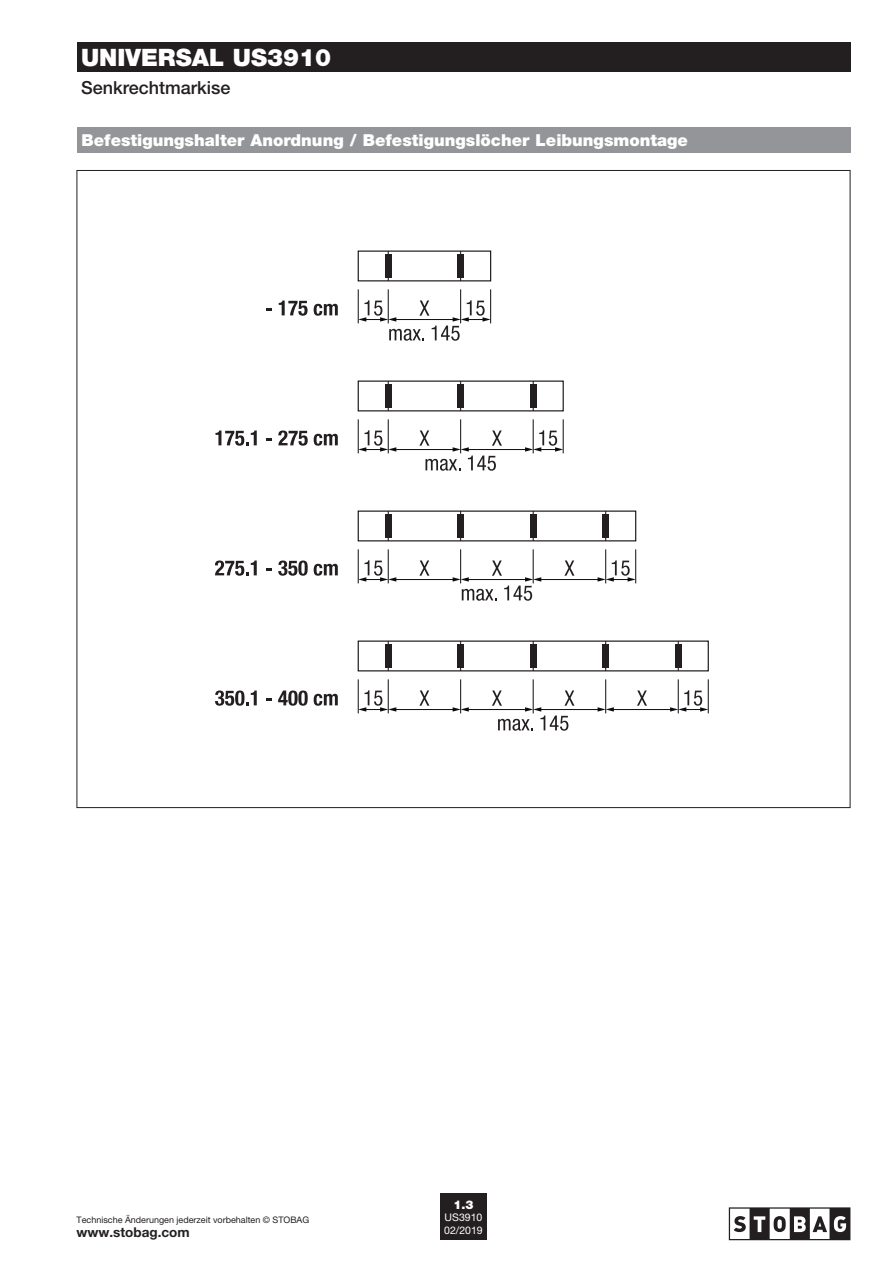
<style>
.page{position:relative;width:893px;height:1263px;background:#fff}
.page>*{position:absolute;margin:0;border:0;box-sizing:border-box;transform-origin:0 0}
.t1{font:900 24px "Helvetica Neue LT Pro";color:#fff}
.t2{font:500 18px "Helvetica Neue LT Pro";color:#231f20}
.t3{font:900 16.5px "Helvetica Neue LT Pro";color:#fff}
.t4{font:700 13.5px "Helvetica Neue LT Pro";color:#231f20}
.t5{font:900 12px "Helvetica Neue LT Pro";color:#fff}
.t6{font:10.5px "Helvetica Neue LT Pro";color:#fff}
.t7{font:9px "Helvetica Neue LT Pro";color:#231f20}
</style>
<div class="page">
<svg style="left:215px;top:690px;width:42px;height:16px"></svg>
<svg style="left:266px;top:698px;width:6px;height:2px"></svg>
<svg style="left:278px;top:690px;width:30px;height:16px"></svg>
<svg style="left:314px;top:694px;width:24px;height:12px"></svg>
<svg style="left:419px;top:690px;width:10px;height:16px"></svg>
<svg style="left:637px;top:690px;width:10px;height:16px"></svg>
<hr style="left:388px;top:641px;width:1px;height:30px;background:#0e0b10">
<div style="left:385px;top:644px;width:6px;height:24px;background:#231f20"></div>
<hr style="left:460px;top:641px;width:1px;height:30px;background:#0e0b10">
<div style="left:457px;top:644px;width:7px;height:24px;background:#231f20"></div>
<hr style="left:533px;top:641px;width:1px;height:30px;background:#0e0b10">
<div style="left:530px;top:644px;width:6px;height:24px;background:#231f20"></div>
<hr style="left:605px;top:641px;width:1px;height:30px;background:#0e0b10">
<div style="left:602px;top:644px;width:7px;height:24px;background:#231f20"></div>
<hr style="left:678px;top:641px;width:1px;height:30px;background:#0e0b10">
<div style="left:675px;top:644px;width:6px;height:24px;background:#231f20"></div>
<hr style="left:358px;top:679px;width:1px;height:34px;background:#0e0b10">
<hr style="left:388px;top:679px;width:1px;height:34px;background:#0e0b10">
<hr style="left:460px;top:679px;width:1px;height:34px;background:#0e0b10">
<hr style="left:533px;top:679px;width:1px;height:34px;background:#0e0b10">
<hr style="left:678px;top:679px;width:1px;height:34px;background:#0e0b10">
<hr style="left:605px;top:679px;width:1px;height:34px;background:#0e0b10">
<hr style="left:708px;top:679px;width:1px;height:34px;background:#0e0b10">
<hr style="left:612px;top:709px;width:60px;height:1px;background:#0e0b10">
<svg style="left:670px;top:690px;width:38px;height:22px"></svg>
<hr style="left:540px;top:709px;width:59px;height:1px;background:#0e0b10">
<svg style="left:598px;top:707px;width:16px;height:5px"></svg>
<hr style="left:467px;top:709px;width:59px;height:1px;background:#0e0b10">
<svg style="left:492px;top:690px;width:82px;height:41px"></svg>
<hr style="left:395px;top:709px;width:59px;height:1px;background:#0e0b10">
<svg style="left:358px;top:690px;width:38px;height:22px"></svg>
<svg style="left:453px;top:707px;width:16px;height:5px"></svg>
<svg style="left:215px;top:560px;width:42px;height:16px"></svg>
<svg style="left:266px;top:568px;width:6px;height:2px"></svg>
<svg style="left:278px;top:560px;width:30px;height:16px"></svg>
<svg style="left:314px;top:564px;width:24px;height:12px"></svg>
<svg style="left:419px;top:560px;width:10px;height:16px"></svg>
<svg style="left:564px;top:560px;width:10px;height:16px"></svg>
<hr style="left:388px;top:511px;width:1px;height:30px;background:#0e0b10">
<div style="left:385px;top:514px;width:6px;height:24px;background:#231f20"></div>
<hr style="left:460px;top:511px;width:1px;height:30px;background:#0e0b10">
<div style="left:457px;top:514px;width:7px;height:24px;background:#231f20"></div>
<hr style="left:533px;top:511px;width:1px;height:30px;background:#0e0b10">
<div style="left:530px;top:514px;width:6px;height:24px;background:#231f20"></div>
<hr style="left:605px;top:511px;width:1px;height:30px;background:#0e0b10">
<div style="left:602px;top:514px;width:7px;height:24px;background:#231f20"></div>
<hr style="left:358px;top:549px;width:1px;height:34px;background:#0e0b10">
<hr style="left:388px;top:549px;width:1px;height:34px;background:#0e0b10">
<hr style="left:460px;top:549px;width:1px;height:34px;background:#0e0b10">
<hr style="left:533px;top:549px;width:1px;height:34px;background:#0e0b10">
<hr style="left:605px;top:549px;width:1px;height:34px;background:#0e0b10">
<hr style="left:635px;top:549px;width:1px;height:34px;background:#0e0b10">
<hr style="left:540px;top:579px;width:59px;height:1px;background:#0e0b10">
<svg style="left:598px;top:560px;width:38px;height:22px"></svg>
<hr style="left:395px;top:579px;width:59px;height:1px;background:#0e0b10">
<svg style="left:358px;top:560px;width:38px;height:22px"></svg>
<svg style="left:453px;top:560px;width:88px;height:41px"></svg>
<svg style="left:278px;top:430px;width:30px;height:16px"></svg>
<svg style="left:215px;top:430px;width:42px;height:16px"></svg>
<svg style="left:266px;top:438px;width:6px;height:2px"></svg>
<svg style="left:314px;top:434px;width:24px;height:12px"></svg>
<hr style="left:388px;top:381px;width:1px;height:30px;background:#0e0b10">
<div style="left:385px;top:384px;width:6px;height:24px;background:#231f20"></div>
<hr style="left:460px;top:381px;width:1px;height:30px;background:#0e0b10">
<div style="left:457px;top:384px;width:7px;height:24px;background:#231f20"></div>
<hr style="left:533px;top:381px;width:1px;height:30px;background:#0e0b10">
<div style="left:530px;top:384px;width:6px;height:24px;background:#231f20"></div>
<hr style="left:358px;top:419px;width:1px;height:34px;background:#0e0b10">
<hr style="left:388px;top:419px;width:1px;height:34px;background:#0e0b10">
<hr style="left:460px;top:419px;width:1px;height:34px;background:#0e0b10">
<hr style="left:533px;top:419px;width:1px;height:34px;background:#0e0b10">
<hr style="left:563px;top:419px;width:1px;height:34px;background:#0e0b10">
<hr style="left:467px;top:449px;width:59px;height:1px;background:#0e0b10">
<svg style="left:525px;top:430px;width:38px;height:22px"></svg>
<hr style="left:395px;top:449px;width:59px;height:1px;background:#0e0b10">
<svg style="left:358px;top:430px;width:38px;height:22px"></svg>
<svg style="left:419px;top:430px;width:83px;height:41px"></svg>
<svg style="left:266px;top:308px;width:6px;height:3px"></svg>
<svg style="left:279px;top:300px;width:29px;height:16px"></svg>
<svg style="left:314px;top:304px;width:24px;height:12px"></svg>
<hr style="left:388px;top:251px;width:1px;height:30px;background:#0e0b10">
<div style="left:385px;top:254px;width:6px;height:24px;background:#231f20"></div>
<hr style="left:460px;top:251px;width:1px;height:30px;background:#0e0b10">
<div style="left:457px;top:254px;width:7px;height:24px;background:#231f20"></div>
<hr style="left:358px;top:289px;width:1px;height:34px;background:#0e0b10">
<hr style="left:388px;top:289px;width:1px;height:34px;background:#0e0b10">
<hr style="left:460px;top:289px;width:1px;height:34px;background:#0e0b10">
<hr style="left:490px;top:289px;width:1px;height:34px;background:#0e0b10">
<svg style="left:358px;top:300px;width:133px;height:41px"></svg>
<div style="left:77px;top:128px;width:774px;height:25px;background:#939598"></div>
<div style="left:440px;top:1193px;width:47px;height:47px;background:#231f20"></div>
<div style="left:77px;top:43px;width:773px;height:29px;background:#231f20"></div>
<svg style="left:729px;top:1207px;width:121px;height:33px"></svg>
<h1 class="t1" style="left:81px;top:43px;width:252px">UNIVERSAL US3910</h1>
<p class="t2" style="left:81px;top:76px;width:151px">Senkrechtmarkise</p>
<p class="t3" style="left:82px;top:130px;width:608px">Befestigungshalter Anordnung / Befestigungslöcher Leibungsmontage</p>
<p class="t5" style="left:453px;top:1197px;width:22px">1.3</p>
<p class="t6" style="left:445px;top:1211px;width:39px">US3910</p>
<p class="t7" style="left:77px;top:1214px;width:234px">Technische Änderungen jederzeit vorbehalten © STOBAG</p>
<p class="t4" style="left:77px;top:1224px;width:115px">www.stobag.com</p>
<p class="t6" style="left:444px;top:1224px;width:40px">02/2019</p>
</div>
